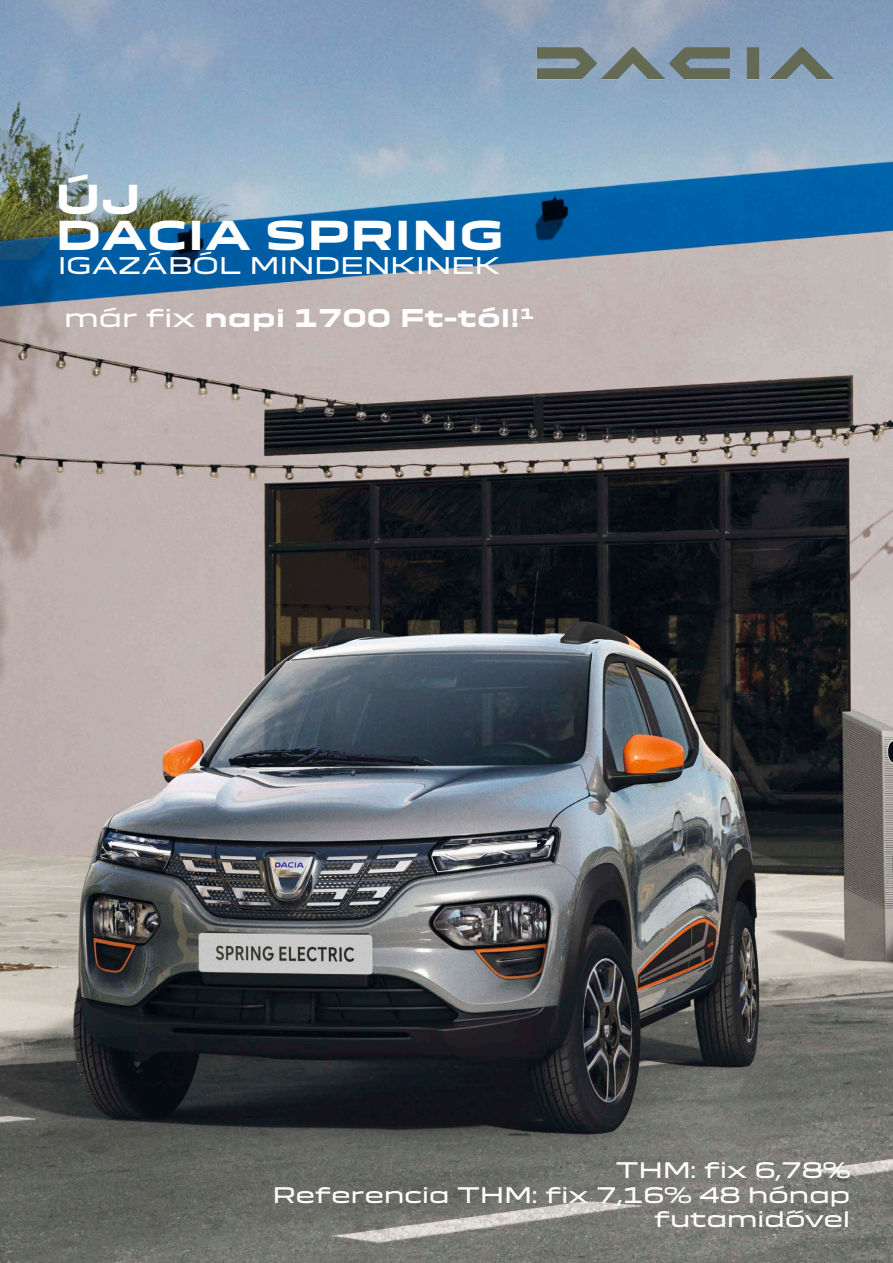
<style>
.page{position:relative;width:893px;height:1263px;background:#fff}
.page>*{position:absolute;margin:0;border:0;box-sizing:border-box;transform-origin:0 0}
.t1{font:700 39px/36px "Dacia Block Extended";color:#fff}
.t2{font:700 24px "Dacia Block Extended";color:#fff}
.t3{font:22.5px "Dacia Block Extended";letter-spacing:-.05em;color:#fff}
.t4{font:21px/24.6px "Dacia Block Extended";letter-spacing:-.02em;color:#fff;text-align:right}
.s1{font-weight:400}
</style>
<div class="page">
<img style="left:0;top:0;width:893px;height:1263px">
<img style="left:0;top:130px;width:94px;height:130px">
<img style="left:526px;top:43px;width:355px;height:68px">
<h1 class="t1" style="left:55px;top:183px;width:451px">új<br>DACIA SPRING</h1>
<p class="t3" style="left:57px;top:248px;width:445px">igazából m indenkinek</p>
<p class="t2" style="left:64px;top:305px;width:472px"><span class="s1">már fix</span> napi 1700 Ft-tól!<sup>1</sup></p>
<p class="t4" style="left:272px;top:1159px;width:580px">THM: fix 6,78%<br>Referencia THM: fix 7,16% 48 hónap futamidővel</p>
</div>
